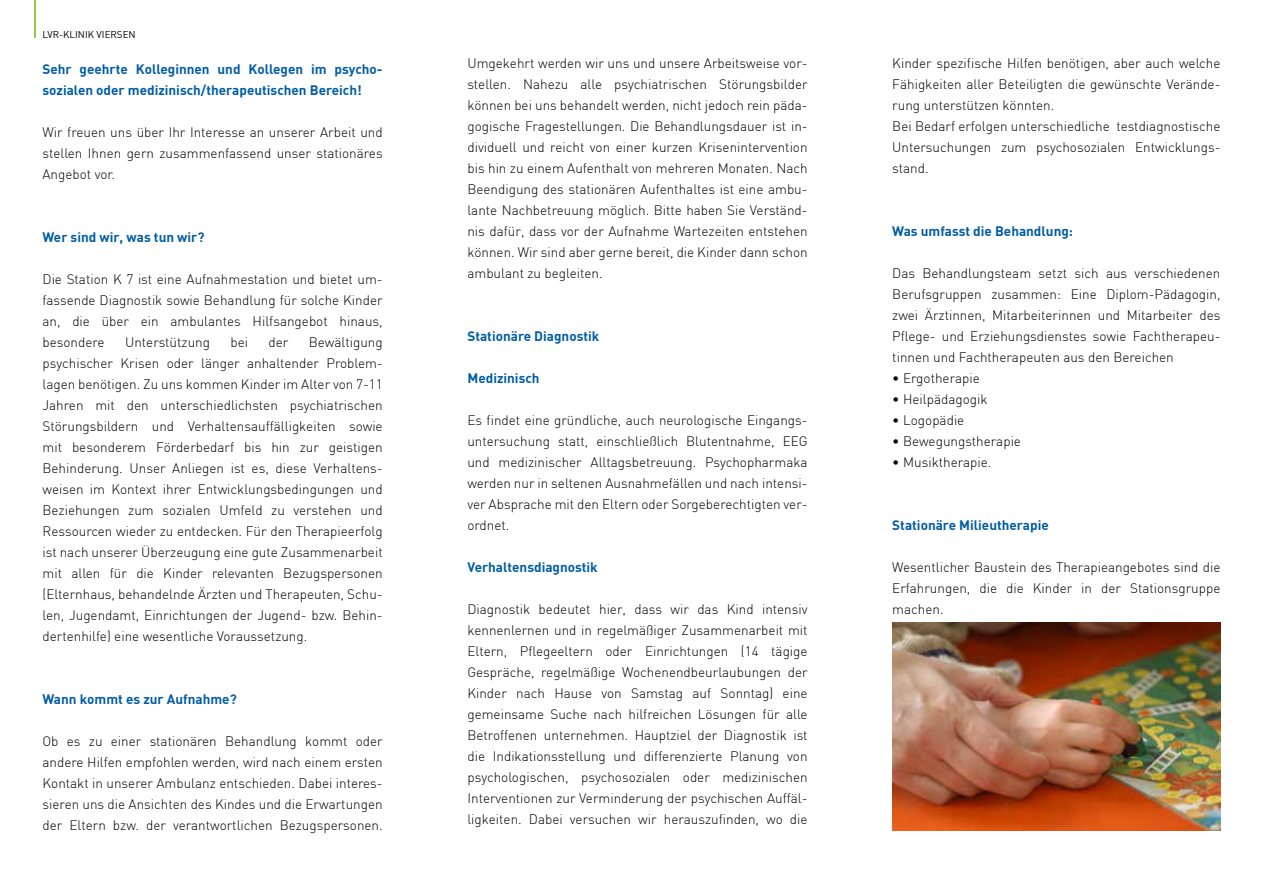
<style>
.page{position:relative;width:1263px;height:893px;background:#fff}
.page>*{position:absolute;margin:0;border:0;box-sizing:border-box;transform-origin:0 0}
.t1{font:300 13.5px/21px "DIN";color:#000;text-align:justify}
.t2{font:700 13.5px/21px "DIN";color:#005da4}
.t3{font:9.75px "DIN";color:#000}
</style>
<div class="page">
<svg style="left:34px;top:0;width:2px;height:38px"></svg>
<img style="left:893px;top:623px;width:327px;height:208px">
<p class="t3" style="left:43px;top:28px;width:95px">LVR-KLINIK VIERSEN</p>
<p class="t2" style="left:43px;top:58px;width:342px">Sehr geehrte Kolleginnen und Kollegen im psycho&shy;sozialen oder medizinisch/therapeutischen Bereich!</p>
<p class="t1" style="left:43px;top:121px;width:342px">Wir freuen uns über Ihr Interesse an unserer Arbeit und stellen Ihnen gern zusammenfassend unser stationäres Angebot vor.</p>
<p class="t2" style="left:43px;top:226px;width:163px">Wer sind wir, was tun wir?</p>
<p class="t1" style="left:43px;top:268px;width:342px">Die Station K 7 ist eine Aufnahmestation und bietet um&shy;fassende Diagnostik sowie Behandlung für solche Kinder an, die über ein ambulantes Hilfsangebot hinaus, besondere</p>
<p class="t1" style="left:43px;top:331px;width:342px;text-indent:266px">Bewältigung psychischer Krisen oder länger anhaltender Problem&shy;lagen benötigen. Zu uns kommen Kinder im Alter von 7-11<br>Jahren mit den unterschiedlichsten psychiatrischen Störungsbildern und Verhaltensauffälligkeiten sowie mit besonderem Förderbedarf bis hin zur geistigen Behinderung. Unser Anliegen ist es, diese Verhaltens&shy;weisen im Kontext ihrer Entwicklungsbedingungen und Beziehungen zum sozialen Umfeld zu verstehen und Ressourcen wieder zu entdecken. Für den Therapieerfolg ist nach unserer Überzeugung eine gute Zusammenarbeit mit allen für die Kinder relevanten Bezugspersonen (Elternhaus, behandelnde Ärzten und Therapeuten, Schu&shy;len, Jugendamt, Einrichtungen der Jugend- bzw. Behin&shy;dertenhilfe) eine wesentliche Voraussetzung.</p>
<p class="t1" style="left:125px;top:331px;width:86px">Unterstützung</p>
<p class="t1" style="left:230px;top:331px;width:19px">bei</p>
<p class="t1" style="left:268px;top:331px;width:21px">der</p>
<p class="t2" style="left:43px;top:688px;width:196px">Wann kommt es zur Aufnahme?</p>
<p class="t1" style="left:43px;top:730px;width:342px">Ob es zu einer stationären Behandlung kommt oder andere Hilfen empfohlen werden, wird nach einem ersten Kontakt in unserer Ambulanz entschieden. Dabei interes&shy;sieren uns die Ansichten des Kindes und die Erwartungen der Eltern bzw. der verantwortlichen Bezugspersonen.</p>
<p class="t1" style="left:467px;top:53px;width:342px">Umgekehrt werden wir uns und unsere Arbeitsweise vor&shy;stellen. Nahezu alle psychiatrischen Störungsbilder können bei uns behandelt werden, nicht jedoch rein päda&shy;gogische Fragestellungen. Die Behandlungsdauer ist in&shy;dividuell und reicht von einer kurzen Krisenintervention bis hin zu einem Aufenthalt von mehreren Monaten. Nach Beendigung des stationären Aufenthaltes ist eine ambu&shy;lante Nachbetreuung möglich. Bitte haben Sie Verständ&shy;nis dafür, dass vor der Aufnahme Wartezeiten entstehen können. Wir sind aber gerne bereit, die Kinder dann schon ambulant zu begleiten.</p>
<p class="t2" style="left:467px;top:325px;width:133px">Stationäre Diagnostik</p>
<p class="t2" style="left:467px;top:367px;width:74px">Medizinisch</p>
<p class="t1" style="left:467px;top:410px;width:342px">Es findet eine gründliche, auch neurologische Eingangs&shy;untersuchung statt, einschließlich Blutentnahme, EEG und medizinischer Alltagsbetreuung. Psychopharmaka werden nur in seltenen Ausnahmefällen und nach intensi&shy;ver Absprache mit den Eltern oder Sorgeberechtigten ver&shy;ordnet.</p>
<p class="t2" style="left:467px;top:556px;width:132px">Verhaltensdiagnostik</p>
<p class="t1" style="left:467px;top:599px;width:342px">Diagnostik bedeutet hier, dass wir das Kind intensiv kennenlernen und in regelmäßiger Zusammenarbeit mit Eltern, Pflegeeltern oder Einrichtungen (14 tägige Gespräche, regelmäßige Wochenendbeurlaubungen der Kinder nach Hause von Samstag auf Sonntag) eine gemeinsame Suche nach hilfreichen Lösungen für alle Betroffenen unternehmen. Hauptziel der Diagnostik ist die Indikationsstellung und differenzierte Planung von psychologischen, psychosozialen oder medizinischen Interventionen zur Verminderung der psychischen Auffäl&shy;ligkeiten. Dabei versuchen wir herauszufinden, wo die</p>
<p class="t1" style="left:892px;top:53px;width:330px;text-align:left">Kinder spezifische Hilfen benötigen, aber auch welche Fähigkeiten aller Beteiligten die gewünschte Verände&shy;rung unterstützen könnten.<br>Bei Bedarf erfolgen unterschiedliche testdiagnostische Untersuchungen zum psychosozialen Entwicklungs&shy;stand.</p>
<p class="t2" style="left:892px;top:220px;width:182px">Was umfasst die Behandlung:</p>
<p class="t1" style="left:892px;top:263px;width:330px">Das Behandlungsteam setzt sich aus verschiedenen Berufsgruppen zusammen: Eine Diplom-Pädagogin, zwei Ärztinnen, Mitarbeiterinnen und Mitarbeiter des Pflege- und Erziehungsdienstes sowie Fachtherapeu&shy;tinnen und Fachtherapeuten aus den Bereichen</p>
<p class="t1" style="left:892px;top:368px;width:89px">• Ergotherapie</p>
<p class="t1" style="left:892px;top:389px;width:97px">• Heilpädagogik</p>
<p class="t1" style="left:892px;top:410px;width:74px">• Logopädie</p>
<p class="t1" style="left:892px;top:431px;width:130px">• Bewegungstherapie</p>
<p class="t1" style="left:892px;top:452px;width:101px">• Musiktherapie.</p>
<p class="t2" style="left:892px;top:514px;width:158px">Stationäre Milieutherapie</p>
<p class="t1" style="left:892px;top:557px;width:330px">Wesentlicher Baustein des Therapieangebotes sind die Erfahrungen, die die Kinder in der Stationsgruppe machen.</p>
</div>
